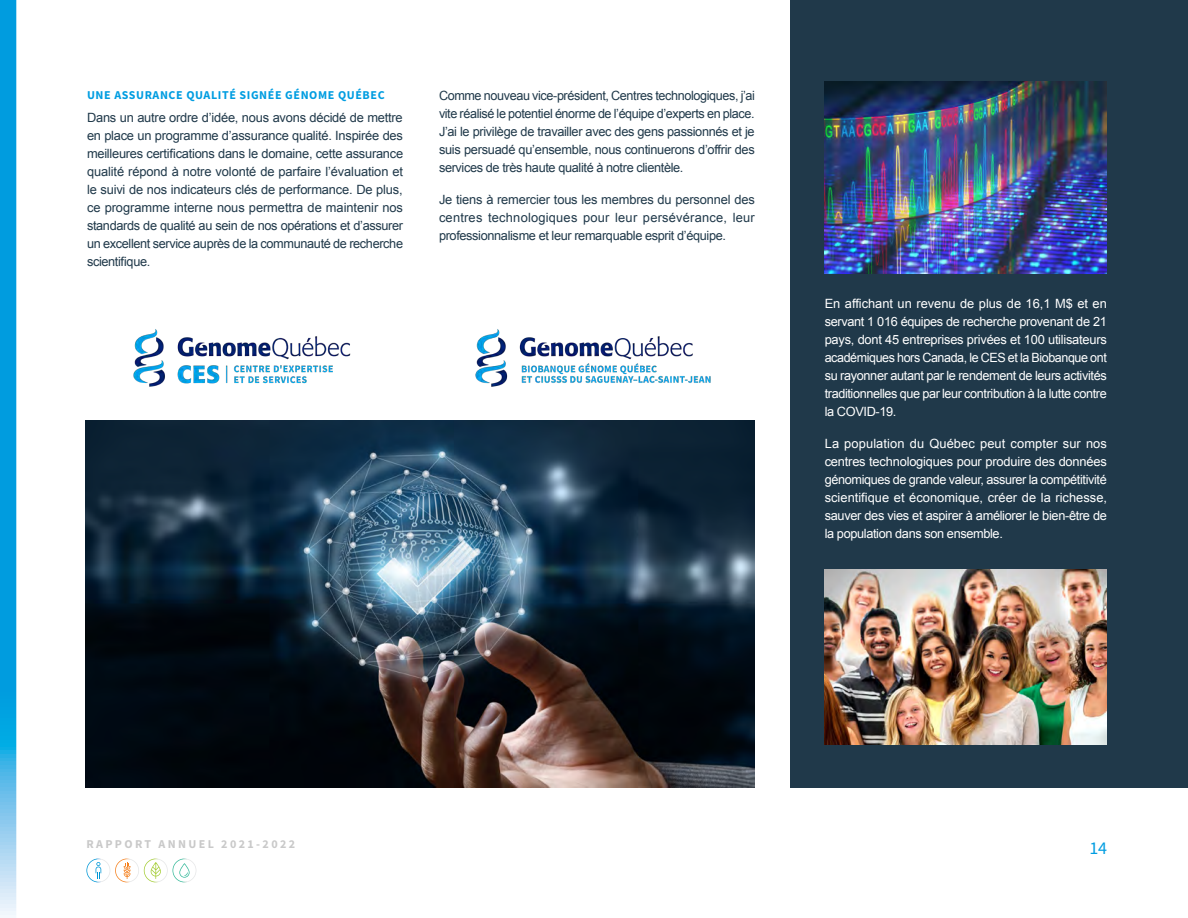
<style>
.page{position:relative;width:1188px;height:918px;background:#fff}
.page>*{position:absolute;margin:0;border:0;box-sizing:border-box;transform-origin:0 0}
.t1{font:18px "Source Sans Pro";color:#009de1}
.t2{font:12.75px/18px "Arial";letter-spacing:-.03em;color:#20394a;text-align:justify}
.t3{font:12.75px/18px "Arial";letter-spacing:-.03em;color:#fff;text-align:justify}
.t4{font:700 12px "Source Sans Pro";letter-spacing:.05em;color:#009de1}
.t5{font:700 12px "Source Sans Pro";letter-spacing:.2em;color:#c9c9c9}
</style>
<div class="page">
<svg style="left:0;top:0;width:16px;height:918px;background:#1ba6e2"></svg>
<svg style="left:86px;top:859px;width:110px;height:23px"></svg>
<div style="left:791px;top:0;width:397px;height:787px;background:#20394a"></div>
<img style="left:86px;top:421px;width:669px;height:366px">
<img style="left:825px;top:570px;width:282px;height:174px">
<img style="left:475px;top:329px;width:236px;height:58px">
<img style="left:133px;top:329px;width:218px;height:58px">
<img style="left:825px;top:81px;width:282px;height:192px">
<p class="t4" style="left:87px;top:87px;width:299px">UNE ASSURANCE QUALITÉ SIGNÉE GÉNOME QUÉBEC</p>
<p class="t2" style="left:87px;top:108px;width:318px">Dans un autre ordre d’idée, nous avons décidé de mettre en place un programme d’assurance qualité. Inspirée des meilleures certifications dans le domaine, cette assurance qualité répond à notre volonté de parfaire l’évaluation et le suivi de nos indicateurs clés de performance. De plus, ce programme interne nous permettra de maintenir nos standards de qualité au sein de nos opérations et d’assurer un excellent service auprès de la communauté de recherche scientifique.</p>
<p class="t2" style="left:439px;top:87px;width:318px">Comme nouveau vice-président, Centres technologiques, j’ai vite réalisé le potentiel énorme de l’équipe d’experts en place.<br>J’ai le privilège de travailler avec des gens passionnés et je suis persuadé qu’ensemble, nous continuerons d’offrir des services de très haute qualité à notre clientèle.</p>
<p class="t2" style="left:439px;top:191px;width:317px">Je tiens à remercier tous les membres du personnel des centres technologiques pour leur persévérance, leur professionnalisme et leur remarquable esprit d’équipe.</p>
<p class="t3" style="left:825px;top:295px;width:284px">En affichant un revenu de plus de 16,1 M$ et en servant 1 016 équipes de recherche provenant de 21 pays, dont 45 entreprises privées et 100 utilisateurs académiques hors Canada, le CES et la Biobanque ont su rayonner autant par le rendement de leurs activités traditionnelles que par leur contribution à la lutte contre la COVID-19.</p>
<p class="t3" style="left:825px;top:434px;width:284px">La population du Québec peut compter sur nos centres technologiques pour produire des données génomiques de grande valeur, assurer la compétitivité scientifique et économique, créer de la richesse, sauver des vies et aspirer à améliorer le bien-être de la population dans son ensemble.</p>
<p class="t5" style="left:86px;top:836px;width:210px">RAPPORT ANNUEL 2021-2022</p>
<h1 class="t1" style="left:1090px;top:837px;width:19px">14</h1>
</div>
